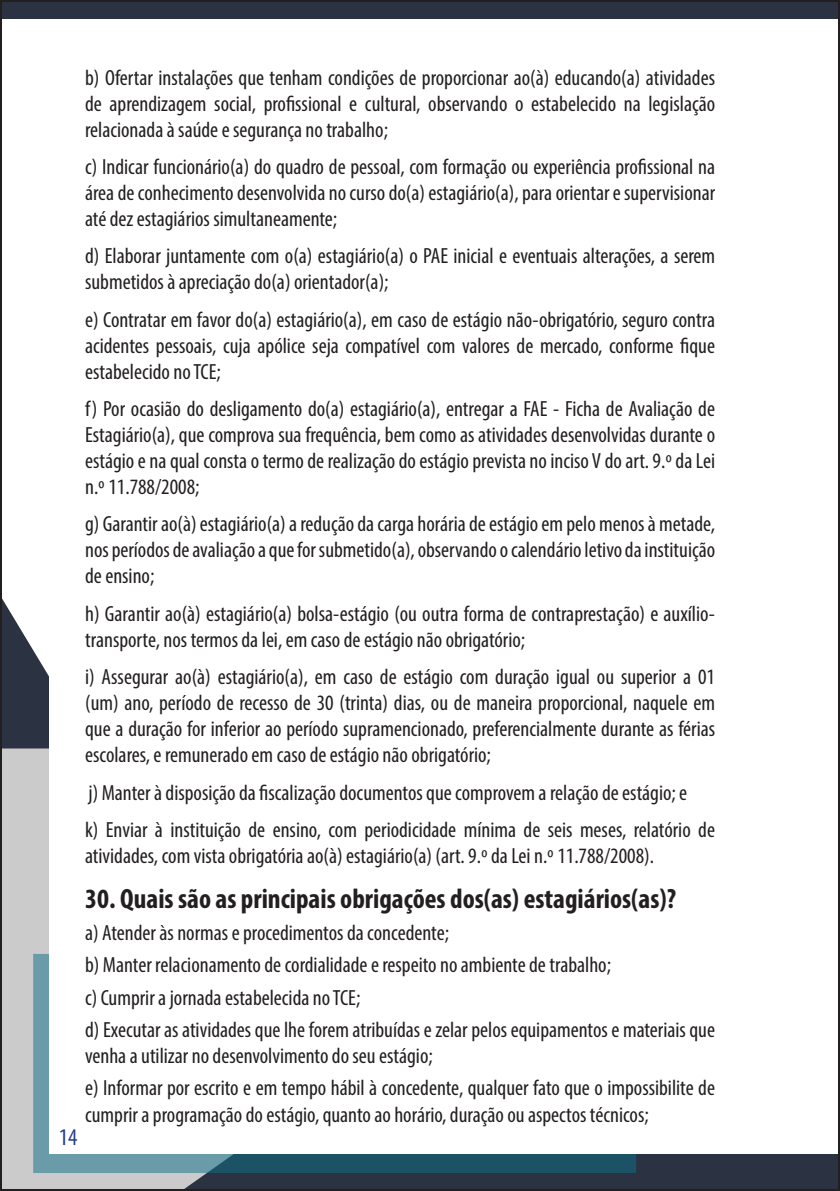
<style>
.page{position:relative;width:840px;height:1191px;background:#fff}
.page>*{position:absolute;margin:0;border:0;box-sizing:border-box;transform-origin:0 0}
.t1{font:700 condensed 28px "Myriad Pro";color:#231f20}
.t2{font:condensed 24px "Myriad Pro";color:#253f8e}
.t3{font:condensed 22px/26px "Myriad Pro";color:#231f20;text-align:justify}
</style>
<div class="page">
<div style="left:1px;top:1153px;width:837px;height:37px;background:#2b3241"></div>
<svg style="left:3px;top:600px;width:46px;height:148px;fill:#2b3241"></svg>
<svg style="left:3px;top:748px;width:805px;height:440px;fill:#cbcbcb"></svg>
<div style="left:1px;top:1px;width:837px;height:18px;background:#2b3241"></div>
<svg style="left:33px;top:954px;width:603px;height:219px;background:#477989"></svg>
<div style="left:49px;top:59px;width:789px;height:1094px;background:#fff"></div>
<p class="t2" style="left:59px;top:1122px;width:20px">14</p>
<p class="t3" style="left:85px;top:64px;width:631px">b) Ofertar instalações que tenham condições de proporcionar ao(à) educando(a) atividades de aprendizagem social, profissional e cultural, observando o estabelecido na legislação relacionada à saúde e segurança no trabalho;</p>
<p class="t3" style="left:85px;top:153px;width:631px">c) Indicar funcionário(a) do quadro de pessoal, com formação ou experiência profissional na área de conhecimento desenvolvida no curso do(a) estagiário(a), para orientar e supervisionar até dez estagiários simultaneamente;</p>
<p class="t3" style="left:85px;top:243px;width:631px">d) Elaborar juntamente com o(a) estagiário(a) o PAE inicial e eventuais alterações, a serem submetidos à apreciação do(a) orientador(a);</p>
<p class="t3" style="left:85px;top:306px;width:631px">e) Contratar em favor do(a) estagiário(a), em caso de estágio não-obrigatório, seguro contra acidentes pessoais, cuja apólice seja compatível com valores de mercado, conforme fique estabelecido no TCE;</p>
<p class="t3" style="left:85px;top:395px;width:631px">f) Por ocasião do desligamento do(a) estagiário(a), entregar a FAE - Ficha de Avaliação de Estagiário(a), que comprova sua frequência, bem como as atividades desenvolvidas durante o estágio e na qual consta o termo de realização do estágio prevista no inciso V do art. 9.º da Lei n.º 11.788/2008;</p>
<p class="t3" style="left:85px;top:511px;width:631px">g) Garantir ao(à) estagiário(a) a redução da carga horária de estágio em pelo menos à metade, nos períodos de avaliação a que for submetido(a), observando o calendário letivo da instituição de ensino;</p>
<p class="t3" style="left:85px;top:600px;width:631px">h) Garantir ao(à) estagiário(a) bolsa-estágio (ou outra forma de contraprestação) e auxílio&shy;transporte, nos termos da lei, em caso de estágio não obrigatório;</p>
<p class="t3" style="left:85px;top:663px;width:631px">i) Assegurar ao(à) estagiário(a), em caso de estágio com duração igual ou superior a 01 (um) ano, período de recesso de 30 (trinta) dias, ou de maneira proporcional, naquele em que a duração for inferior ao período supramencionado, preferencialmente durante as férias escolares, e remunerado em caso de estágio não obrigatório;</p>
<p class="t3" style="left:85px;top:773px;width:631px;line-height:37.4px">j) Manter à disposição da fiscalização documentos que comprovem a relação de estágio; e<br>k) Enviar à instituição de ensino, com periodicidade mínima de seis meses, relatório de</p>
<p class="t3" style="left:85px;top:842px;width:570px">atividades, com vista obrigatória ao(à) estagiário(a) (art. 9.º da Lei n.º 11.788/2008).</p>
<p class="t1" style="left:85px;top:881px;width:592px">30. Quais são as principais obrigações dos(as) estagiários(as)?</p>
<p class="t3" style="left:85px;top:916px;width:631px;line-height:32px;text-align:left">a) Atender às normas e procedimentos da concedente;<br>b) Manter relacionamento de cordialidade e respeito no ambiente de trabalho;<br>c) Cumprir a jornada estabelecida no TCE;<br>d) Executar as atividades que lhe forem atribuídas e zelar pelos equipamentos e materiais que</p>
<p class="t3" style="left:85px;top:1039px;width:631px;line-height:32px">venha a utilizar no desenvolvimento do seu estágio;<br>e) Informar por escrito e em tempo hábil à concedente, qualquer fato que o impossibilite de</p>
<p class="t3" style="left:85px;top:1101px;width:564px">cumprir a programação do estágio, quanto ao horário, duração ou aspectos técnicos;</p>
</div>
